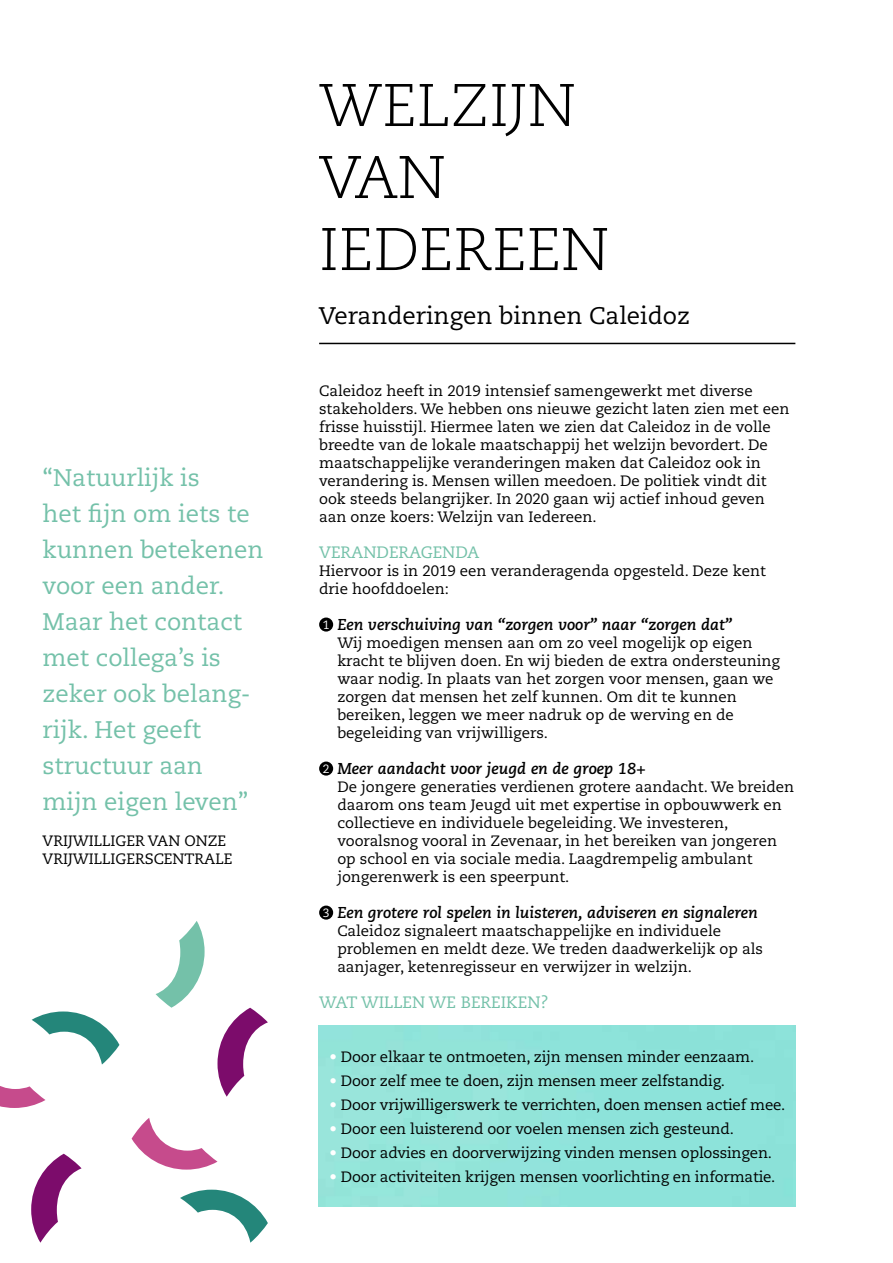
<style>
.page{position:relative;width:893px;height:1263px;background:#fff}
.page>*{position:absolute;margin:0;border:0;box-sizing:border-box;transform-origin:0 0}
.t1{font:300 60px/72px "Caecilia";color:#000}
.t2{font:24px/36px "Caecilia";color:#74c1a9}
.t3{font:24px "Caecilia";color:#000}
.t4{font:16.5px "Caecilia";color:#74c1a9}
.t5{font:italic 700 15.75px "Caecilia";color:#000}
.t6{font:15px/18px "Caecilia";color:#000}
.s1{font-weight:400;font-style:normal;font-size:12px;color:#fff}
.s2{color:#fff}
</style>
<div class="page">
<svg style="left:217px;top:1008px;width:51px;height:89px"></svg>
<svg style="left:31px;top:1154px;width:51px;height:89px"></svg>
<svg style="left:180px;top:1190px;width:88px;height:53px"></svg>
<svg style="left:132px;top:1118px;width:85px;height:51px"></svg>
<svg style="left:0;top:1011px;width:119px;height:97px"></svg>
<svg style="left:156px;top:921px;width:49px;height:87px"></svg>
<hr style="left:319px;top:343px;width:476px;height:1px;background:#000">
<div style="left:319px;top:617px;width:14px;height:15px;background:#000;border-radius:50%"></div>
<div style="left:319px;top:761px;width:14px;height:15px;background:#000;border-radius:50%"></div>
<div style="left:319px;top:905px;width:14px;height:15px;background:#000;border-radius:50%"></div>
<h2 class="t2" style="left:43px;top:460px;width:223px">“Natuurlijk is<br>het fijn om iets te kunnen betekenen voor een ander.<br>Maar het contact met collega’s is zeker ook belang&shy;rijk. Het geeft structuur aan mijn eigen leven”</h2>
<p class="t6" style="left:43px;top:832px;width:29px">Vrijwilli</p>
<p class="t6" style="left:116px;top:832px;width:112px">ger van onze</p>
<p class="t6" style="left:43px;top:850px;width:29px">Vrijwilli</p>
<p class="t6" style="left:116px;top:850px;width:118px">gerscentrale</p>
<h1 class="t1" style="left:319px;top:71px;width:199px">WELZIJN<br>VAN<br>IEDEREEN</h1>
<h2 class="t3" style="left:319px;top:302px;width:373px">Veranderingen binnen Caleidoz</h2>
<p class="t6" style="left:319px;top:382px;width:472px">Caleidoz heeft in 2019 intensief samengewerkt met diverse stakeholders. We hebben ons nieuwe gezicht laten zien met een frisse huisstijl. Hiermee laten we zien dat Caleidoz in de volle breedte van de lokale maatschappij het welzijn bevordert. De maatschappelijke veranderingen maken dat Caleidoz ook in verandering is. Mensen willen meedoen. De politiek vindt dit ook steeds belangrijker. In 2020 gaan wij actief inhoud geven aan onze koers: Welzijn van Iedereen.</p>
<p class="t4" style="left:319px;top:543px;width:162px">Veranderagenda</p>
<p class="t6" style="left:319px;top:562px;width:448px">Hiervoor is in 2019 een veranderagenda opgesteld. Deze kent drie hoofddoelen:</p>
<p class="t5" style="left:323px;top:615px;width:411px"><span class="s1">1</span> Een verschuiving van “zorgen voor” naar “zorgen dat”</p>
<p class="t6" style="left:337px;top:634px;width:444px">Wij moedigen mensen aan om zo veel mogelijk op eigen kracht te blijven doen. En wij bieden de extra ondersteuning waar nodig. In plaats van het zorgen voor mensen, gaan we zorgen dat mensen het zelf kunnen. Om dit te kunnen bereiken, leggen we meer nadruk op de werving en de begeleiding van vrijwilligers.</p>
<p class="t5" style="left:323px;top:759px;width:325px"><span class="s1">2</span> Meer aandacht voor jeugd en de groep 18+</p>
<p class="t6" style="left:337px;top:778px;width:458px">De jongere generaties verdienen grotere aandacht. We breiden daarom ons team Jeugd uit met expertise in opbouwwerk en collectieve en individuele begeleiding. We investeren, vooralsnog vooral in Zevenaar, in het bereiken van jongeren op school en via sociale media. Laagdrempelig ambulant jongerenwerk is een speerpunt.</p>
<p class="t5" style="left:323px;top:903px;width:436px"><span class="s1">3</span> Een grotere rol spelen in luisteren, adviseren en signaleren</p>
<p class="t6" style="left:337px;top:922px;width:427px">Caleidoz signaleert maatschappelijke en individuele problemen en meldt deze. We treden daadwerkelijk op als aanjager, ketenregisseur en verwijzer in welzijn.</p>
<p class="t4" style="left:319px;top:993px;width:54px">Wat will</p>
<p class="t4" style="left:403px;top:993px;width:148px">en we bereiken?</p>
<p class="t6" style="left:330px;top:1048px;width:426px"><span class="s2">•</span> Door elkaar te ontmoeten, zijn mensen minder eenzaam.</p>
<p class="t6" style="left:330px;top:1072px;width:397px"><span class="s2">•</span> Door zelf mee te doen, zijn mensen meer zelfstandig.</p>
<p class="t6" style="left:330px;top:1096px;width:457px"><span class="s2">•</span> Door vrijwilligerswerk te verrichten, doen mensen actief mee.</p>
<p class="t6" style="left:330px;top:1120px;width:406px"><span class="s2">•</span> Door een luisterend oor voelen mensen zich gesteund.</p>
<p class="t6" style="left:330px;top:1144px;width:444px"><span class="s2">•</span> Door advies en doorverwijzing vinden mensen oplossingen.</p>
<p class="t6" style="left:330px;top:1168px;width:447px"><span class="s2">•</span> Door activiteiten krijgen mensen voorlichting en informatie.</p>
</div>
